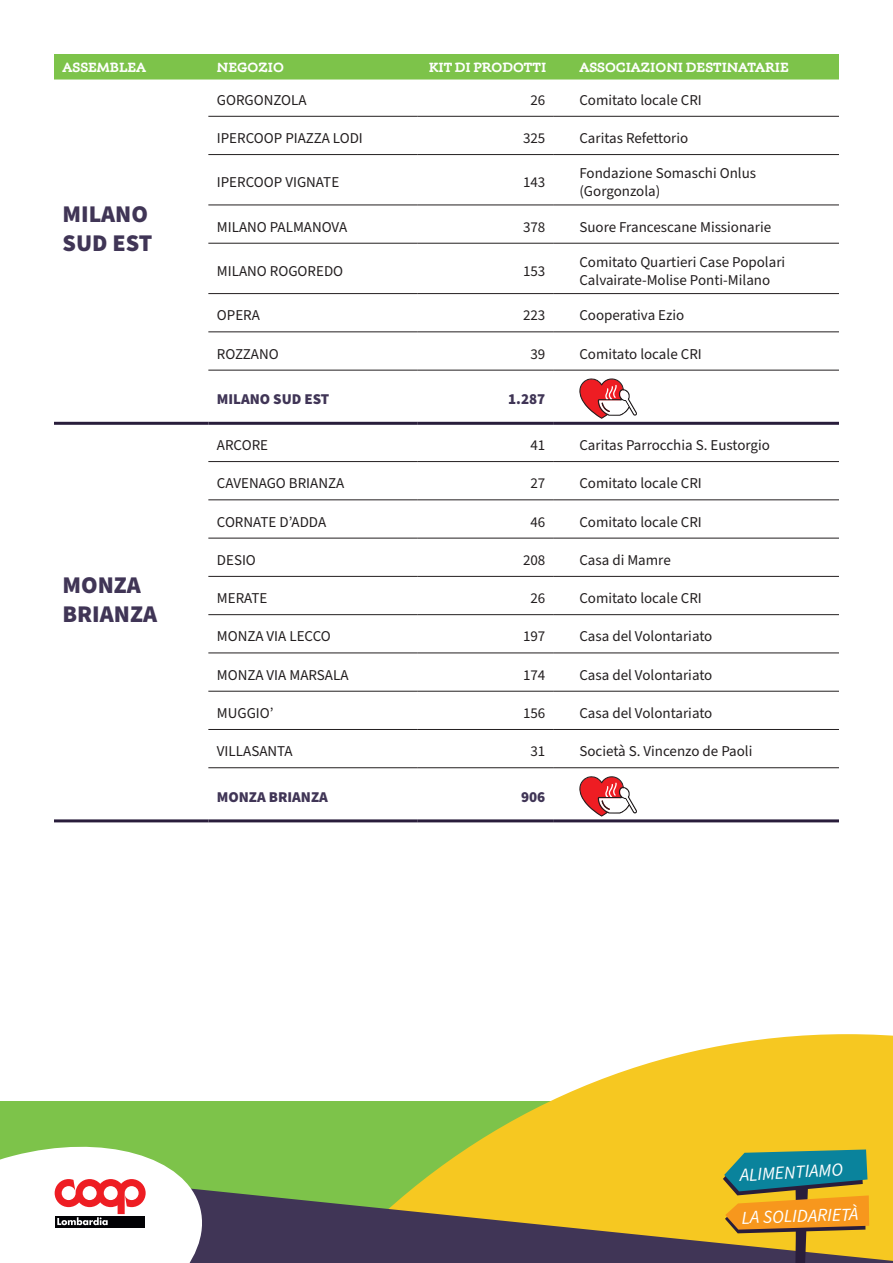
<style>
.page{position:relative;width:893px;height:1263px;background:#fff}
.page>*{position:absolute;margin:0;border:0;box-sizing:border-box;transform-origin:0 0}
.t1{font:900 24px/28.8px "Source Sans Pro";color:#403556}
.t2{font:italic 18.3px "Source Sans Pro";color:#fff}
.t3{font:15px/18px "Source Sans Pro";color:#231f20}
.t4{font:900 15px "Source Sans Pro";color:#403556}
.t5{font:700 13.5px "Phoreus Cherokee";color:#fff}
</style>
<div class="page">
<div style="left:54px;top:54px;width:785px;height:26px;background:#7dc34a"></div>
<svg style="left:208px;top:155px;width:631px;height:536px"></svg>
<hr style="left:54px;top:422px;width:154px;height:3px;background:#291d3b">
<hr style="left:208px;top:422px;width:210px;height:3px;background:#291d3b">
<hr style="left:418px;top:422px;width:136px;height:3px;background:#291d3b">
<hr style="left:554px;top:422px;width:285px;height:3px;background:#291d3b">
<hr style="left:208px;top:116px;width:210px;height:1px;background:#231f20">
<hr style="left:418px;top:116px;width:136px;height:1px;background:#231f20">
<hr style="left:208px;top:154px;width:210px;height:1px;background:#231f20">
<hr style="left:418px;top:154px;width:136px;height:1px;background:#231f20">
<hr style="left:208px;top:205px;width:210px;height:1px;background:#231f20">
<hr style="left:418px;top:205px;width:136px;height:1px;background:#231f20">
<hr style="left:208px;top:243px;width:210px;height:1px;background:#231f20">
<hr style="left:418px;top:243px;width:136px;height:1px;background:#231f20">
<hr style="left:208px;top:293px;width:210px;height:1px;background:#231f20">
<hr style="left:418px;top:293px;width:136px;height:1px;background:#231f20">
<hr style="left:208px;top:461px;width:210px;height:1px;background:#231f20">
<hr style="left:418px;top:461px;width:136px;height:1px;background:#231f20">
<hr style="left:208px;top:499px;width:210px;height:1px;background:#231f20">
<hr style="left:418px;top:499px;width:136px;height:1px;background:#231f20">
<hr style="left:208px;top:538px;width:210px;height:1px;background:#231f20">
<hr style="left:418px;top:538px;width:136px;height:1px;background:#231f20">
<hr style="left:208px;top:576px;width:210px;height:1px;background:#231f20">
<hr style="left:418px;top:576px;width:136px;height:1px;background:#231f20">
<hr style="left:208px;top:614px;width:210px;height:1px;background:#231f20">
<hr style="left:418px;top:614px;width:136px;height:1px;background:#231f20">
<hr style="left:208px;top:652px;width:210px;height:1px;background:#231f20">
<hr style="left:418px;top:652px;width:136px;height:1px;background:#231f20">
<hr style="left:208px;top:691px;width:210px;height:1px;background:#231f20">
<hr style="left:418px;top:691px;width:136px;height:1px;background:#231f20">
<hr style="left:208px;top:729px;width:210px;height:1px;background:#231f20">
<hr style="left:418px;top:729px;width:136px;height:1px;background:#231f20">
<hr style="left:554px;top:116px;width:285px;height:1px;background:#231f20">
<hr style="left:554px;top:154px;width:285px;height:1px;background:#231f20">
<hr style="left:554px;top:205px;width:285px;height:1px;background:#231f20">
<hr style="left:554px;top:243px;width:285px;height:1px;background:#231f20">
<hr style="left:554px;top:293px;width:285px;height:1px;background:#231f20">
<hr style="left:554px;top:461px;width:285px;height:1px;background:#231f20">
<hr style="left:554px;top:499px;width:285px;height:1px;background:#231f20">
<hr style="left:554px;top:538px;width:285px;height:1px;background:#231f20">
<hr style="left:554px;top:576px;width:285px;height:1px;background:#231f20">
<hr style="left:554px;top:614px;width:285px;height:1px;background:#231f20">
<hr style="left:554px;top:652px;width:285px;height:1px;background:#231f20">
<hr style="left:554px;top:691px;width:285px;height:1px;background:#231f20">
<hr style="left:554px;top:729px;width:285px;height:1px;background:#231f20">
<hr style="left:208px;top:331px;width:210px;height:1px;background:#231f20">
<hr style="left:418px;top:331px;width:136px;height:1px;background:#231f20">
<hr style="left:554px;top:331px;width:285px;height:1px;background:#231f20">
<hr style="left:208px;top:370px;width:210px;height:1px;background:#231f20">
<hr style="left:418px;top:370px;width:136px;height:1px;background:#231f20">
<hr style="left:554px;top:370px;width:285px;height:1px;background:#231f20">
<hr style="left:208px;top:767px;width:210px;height:1px;background:#231f20">
<hr style="left:418px;top:767px;width:136px;height:1px;background:#231f20">
<hr style="left:554px;top:767px;width:285px;height:1px;background:#231f20">
<hr style="left:208px;top:819px;width:210px;height:3px;background:#291d3b">
<hr style="left:418px;top:819px;width:136px;height:3px;background:#291d3b">
<hr style="left:554px;top:819px;width:285px;height:3px;background:#291d3b">
<hr style="left:54px;top:819px;width:154px;height:3px;background:#291d3b">
<svg style="left:579px;top:776px;width:58px;height:40px"></svg>
<svg style="left:579px;top:378px;width:58px;height:41px"></svg>
<div style="left:0;top:1101px;width:795px;height:162px;background:#7dc34a"></div>
<svg style="left:438px;top:1034px;width:455px;height:135px;fill:#f6c821"></svg>
<svg style="left:214px;top:1169px;width:679px;height:94px;background:#91823e"></svg>
<svg style="left:723px;top:1149px;width:146px;height:114px;background:#8f8b49"></svg>
<svg style="left:0;top:1146px;width:214px;height:117px;background:#ddd7cc"></svg>
<p class="t5" style="left:63px;top:59px;width:85px">ASSEMBLEA</p>
<p class="t5" style="left:217px;top:59px;width:69px">NEGOZIO</p>
<p class="t5" style="left:429px;top:59px;width:119px">KIT DI PRODOTTI</p>
<p class="t5" style="left:579px;top:59px;width:211px">ASSOCIAZIONI DESTINATARIE</p>
<p class="t1" style="left:63px;top:200px;width:87px">MILANO</p>
<p class="t1" style="left:63px;top:229px;width:91px">SUD EST</p>
<p class="t1" style="left:63px;top:571px;width:96px">MONZA<br>BRIANZA</p>
<p class="t3" style="left:217px;top:91px;width:91px">GORGONZOLA</p>
<p class="t3" style="left:530px;top:91px;width:16px">26</p>
<p class="t3" style="left:579px;top:91px;width:124px">Comitato locale CRI</p>
<p class="t3" style="left:217px;top:130px;width:147px">IPERCOOP PIAZZA LODI</p>
<p class="t3" style="left:523px;top:130px;width:24px">325</p>
<p class="t3" style="left:579px;top:130px;width:110px">Caritas Refettorio</p>
<p class="t3" style="left:217px;top:174px;width:124px">IPERCOOP VIGNATE</p>
<p class="t3" style="left:523px;top:174px;width:24px">143</p>
<p class="t3" style="left:579px;top:165px;width:178px">Fondazione Somaschi Onlus (Gorgonzola)</p>
<p class="t3" style="left:217px;top:218px;width:132px">MILANO PALMANOVA</p>
<p class="t3" style="left:523px;top:218px;width:24px">378</p>
<p class="t3" style="left:579px;top:218px;width:193px">Suore Francescane Missionarie</p>
<p class="t3" style="left:217px;top:263px;width:128px">MILANO ROGOREDO</p>
<p class="t3" style="left:523px;top:263px;width:24px">153</p>
<p class="t3" style="left:579px;top:254px;width:207px">Comitato Quartieri Case Popolari</p>
<p class="t3" style="left:579px;top:272px;width:192px">Calvairate-Molise Ponti-Milano</p>
<p class="t3" style="left:217px;top:307px;width:45px">OPERA</p>
<p class="t3" style="left:523px;top:307px;width:24px">223</p>
<p class="t3" style="left:579px;top:307px;width:106px">Cooperativa Ezio</p>
<p class="t3" style="left:217px;top:345px;width:63px">ROZZANO</p>
<p class="t3" style="left:530px;top:345px;width:16px">39</p>
<p class="t3" style="left:579px;top:345px;width:124px">Comitato locale CRI</p>
<p class="t4" style="left:217px;top:389px;width:114px">MILANO SUD EST</p>
<p class="t4" style="left:508px;top:389px;width:39px">1.287</p>
<p class="t3" style="left:217px;top:437px;width:53px">ARCORE</p>
<p class="t3" style="left:530px;top:437px;width:16px">41</p>
<p class="t3" style="left:579px;top:437px;width:192px">Caritas Parrocchia S. Eustorgio</p>
<p class="t3" style="left:217px;top:475px;width:129px">CAVENAGO BRIANZA</p>
<p class="t3" style="left:530px;top:475px;width:16px">27</p>
<p class="t3" style="left:579px;top:475px;width:124px">Comitato locale CRI</p>
<p class="t3" style="left:217px;top:513px;width:111px">CORNATE D’ADDA</p>
<p class="t3" style="left:530px;top:513px;width:16px">46</p>
<p class="t3" style="left:579px;top:513px;width:124px">Comitato locale CRI</p>
<p class="t3" style="left:217px;top:551px;width:41px">DESIO</p>
<p class="t3" style="left:523px;top:551px;width:24px">208</p>
<p class="t3" style="left:579px;top:551px;width:93px">Casa di Mamre</p>
<p class="t3" style="left:217px;top:590px;width:52px">MERATE</p>
<p class="t3" style="left:530px;top:590px;width:16px">26</p>
<p class="t3" style="left:579px;top:590px;width:124px">Comitato locale CRI</p>
<p class="t3" style="left:217px;top:628px;width:115px">MONZA VIA LECCO</p>
<p class="t3" style="left:523px;top:628px;width:24px">197</p>
<p class="t3" style="left:579px;top:628px;width:134px">Casa del Volontariato</p>
<p class="t3" style="left:217px;top:666px;width:133px">MONZA VIA MARSALA</p>
<p class="t3" style="left:523px;top:666px;width:24px">174</p>
<p class="t3" style="left:579px;top:666px;width:134px">Casa del Volontariato</p>
<p class="t3" style="left:217px;top:704px;width:58px">MUGGIO’</p>
<p class="t3" style="left:523px;top:704px;width:24px">156</p>
<p class="t3" style="left:579px;top:704px;width:134px">Casa del Volontariato</p>
<p class="t3" style="left:217px;top:743px;width:77px">VILLASANTA</p>
<p class="t3" style="left:530px;top:743px;width:16px">31</p>
<p class="t3" style="left:579px;top:743px;width:175px">Società S. Vincenzo de Paoli</p>
<p class="t4" style="left:217px;top:787px;width:113px">MONZA BRIANZA</p>
<p class="t4" style="left:521px;top:787px;width:26px">906</p>
<p class="t2" style="left:739px;top:1163px;width:105px;rotate:-4deg">ALIMENTIAMO</p>
<p class="t2" style="left:741px;top:1205px;width:118px;rotate:-2deg">LA SOLIDARIETÀ</p>
</div>
